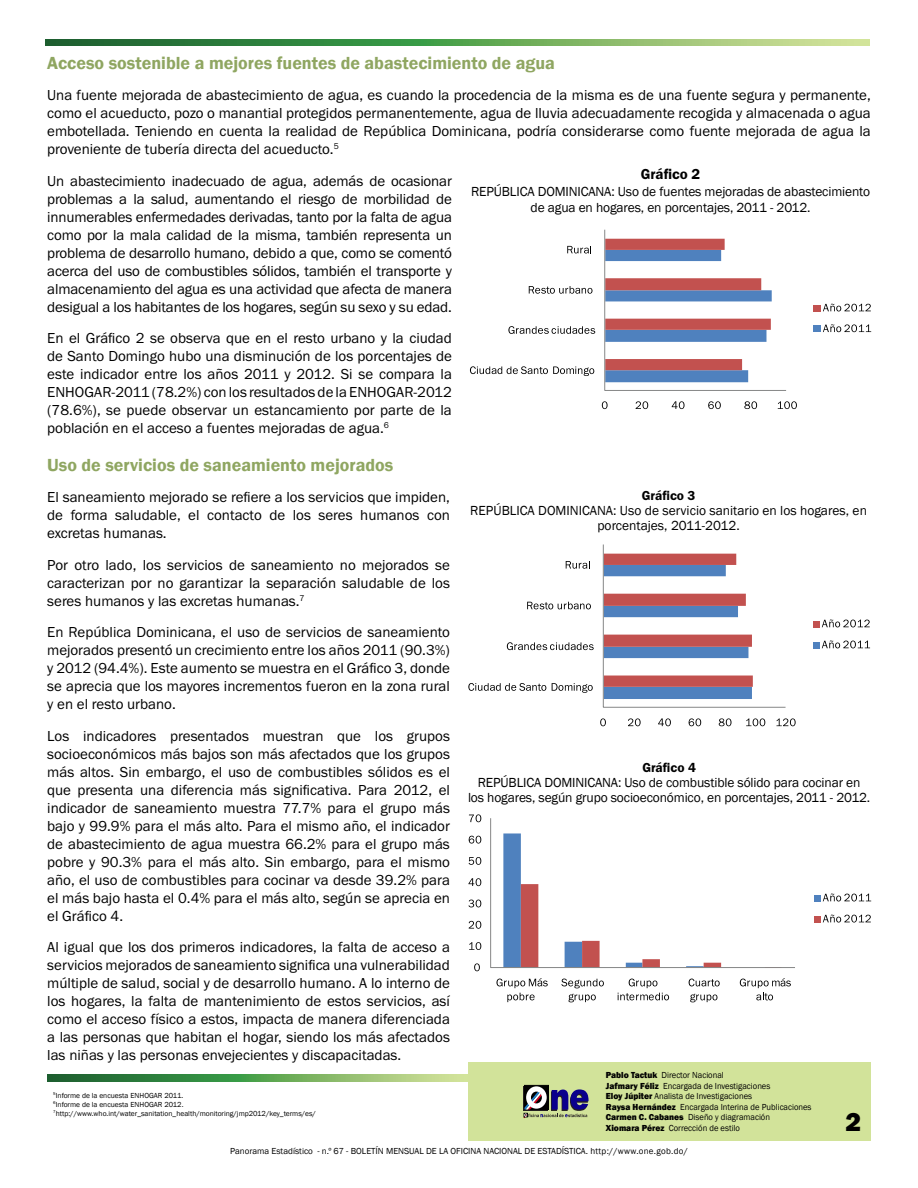
<style>
.page{position:relative;width:918px;height:1188px;background:#fff}
.page>*{position:absolute;margin:0;border:0;box-sizing:border-box;transform-origin:0 0}
.t1{font:800 27px "Franklin Gothic";color:#000}
.t2{font:600 18px "Franklin Gothic";color:#8fa661}
.t3{font:15px/18px "Franklin Got Itc TOT Boo";color:#000;text-align:justify}
.t4{font:15px "Franklin Got Itc TOT Dem";color:#000}
.t5{font:13.5px/15px "Franklin Gothic";letter-spacing:-.01em;color:#000;text-align:center}
.t6{font:13.5px "Franklin Got Itc TOT Dem";color:#000}
.t7{font:9px/10.5px "Franklin Gothic";color:#000;scale:.95 1}
.t8{font:9px "Franklin Gothic";color:#000}
.t9{font:7.5px/9px "Franklin Gothic";color:#000}
.s1{font-weight:800}
</style>
<div class="page">
<div style="left:468px;top:1062px;width:403px;height:79px;background:#d2e39a"></div>
<svg style="left:47px;top:1074px;width:421px;height:7px;background:#63a158"></svg>
<svg style="left:46px;top:39px;width:823px;height:6px;background:#63a158"></svg>
<div style="left:524px;top:1085px;width:25px;height:25px;background:#080805"></div>
<svg style="left:524px;top:1086px;width:65px;height:31px"></svg>
<svg style="left:605px;top:239px;width:167px;height:143px"></svg>
<hr style="left:605px;top:390px;width:181px;height:1px;background:#868787">
<hr style="left:604px;top:230px;width:1px;height:160px;background:#868787">
<svg style="left:602px;top:401px;width:6px;height:8px"></svg>
<svg style="left:636px;top:401px;width:12px;height:8px"></svg>
<svg style="left:672px;top:401px;width:13px;height:8px"></svg>
<svg style="left:708px;top:401px;width:13px;height:8px"></svg>
<svg style="left:744px;top:401px;width:13px;height:8px"></svg>
<svg style="left:778px;top:401px;width:19px;height:8px"></svg>
<svg style="left:470px;top:366px;width:124px;height:10px"></svg>
<svg style="left:508px;top:326px;width:87px;height:8px"></svg>
<svg style="left:529px;top:286px;width:64px;height:8px"></svg>
<svg style="left:567px;top:246px;width:24px;height:7px"></svg>
<div style="left:814px;top:305px;width:7px;height:7px;background:#c2514f"></div>
<svg style="left:823px;top:304px;width:48px;height:7px"></svg>
<div style="left:814px;top:326px;width:7px;height:6px;background:#4f81be"></div>
<svg style="left:823px;top:324px;width:48px;height:8px"></svg>
<svg style="left:604px;top:554px;width:149px;height:145px"></svg>
<hr style="left:603px;top:707px;width:183px;height:1px;background:#868787">
<hr style="left:603px;top:545px;width:1px;height:162px;background:#868787">
<svg style="left:600px;top:718px;width:6px;height:8px"></svg>
<svg style="left:628px;top:718px;width:13px;height:8px"></svg>
<svg style="left:658px;top:718px;width:13px;height:8px"></svg>
<svg style="left:689px;top:718px;width:12px;height:8px"></svg>
<svg style="left:719px;top:718px;width:13px;height:8px"></svg>
<svg style="left:746px;top:718px;width:19px;height:8px"></svg>
<svg style="left:776px;top:718px;width:20px;height:8px"></svg>
<svg style="left:468px;top:683px;width:78px;height:8px"></svg>
<svg style="left:552px;top:683px;width:41px;height:10px"></svg>
<svg style="left:507px;top:642px;width:87px;height:8px"></svg>
<svg style="left:527px;top:602px;width:64px;height:7px"></svg>
<svg style="left:566px;top:561px;width:24px;height:8px"></svg>
<div style="left:813px;top:621px;width:7px;height:7px;background:#c2514f"></div>
<svg style="left:822px;top:620px;width:48px;height:7px"></svg>
<div style="left:813px;top:642px;width:7px;height:7px;background:#4f81be"></div>
<svg style="left:822px;top:641px;width:48px;height:7px"></svg>
<svg style="left:503px;top:833px;width:219px;height:134px"></svg>
<hr style="left:490px;top:818px;width:1px;height:150px;background:#868787">
<hr style="left:491px;top:967px;width:304px;height:1px;background:#868787">
<svg style="left:474px;top:963px;width:6px;height:8px"></svg>
<svg style="left:469px;top:942px;width:12px;height:8px"></svg>
<svg style="left:469px;top:921px;width:12px;height:8px"></svg>
<svg style="left:468px;top:900px;width:13px;height:7px"></svg>
<svg style="left:468px;top:878px;width:13px;height:8px"></svg>
<svg style="left:469px;top:857px;width:12px;height:8px"></svg>
<svg style="left:469px;top:836px;width:12px;height:8px"></svg>
<svg style="left:469px;top:814px;width:12px;height:8px"></svg>
<svg style="left:496px;top:978px;width:52px;height:24px"></svg>
<svg style="left:561px;top:979px;width:43px;height:9px"></svg>
<svg style="left:569px;top:994px;width:27px;height:8px"></svg>
<svg style="left:618px;top:979px;width:51px;height:21px"></svg>
<svg style="left:689px;top:979px;width:31px;height:7px"></svg>
<svg style="left:690px;top:994px;width:27px;height:8px"></svg>
<svg style="left:740px;top:978px;width:51px;height:22px"></svg>
<div style="left:814px;top:895px;width:7px;height:7px;background:#4f81be"></div>
<svg style="left:823px;top:894px;width:48px;height:7px"></svg>
<div style="left:814px;top:916px;width:7px;height:7px;background:#c2514f"></div>
<svg style="left:823px;top:915px;width:48px;height:8px"></svg>
<p class="t2" style="left:47px;top:51px;width:509px">Acceso sostenible a mejores fuentes de abastecimiento de agua</p>
<p class="t3" style="left:47px;top:86px;width:825px">Una fuente mejorada de abastecimiento de agua, es cuando la procedencia de la misma es de una fuente segura y permanente, como el acueducto, pozo o manantial protegidos permanentemente, agua de lluvia adecuadamente recogida y almacenada o agua embotellada. Teniendo en cuenta la realidad de República Dominicana, podría considerarse como fuente mejorada de agua la proveniente de tubería directa del acueducto.<sup>5</sup></p>
<p class="t3" style="left:47px;top:172px;width:406px">Un abastecimiento inadecuado de agua, además de ocasionar problemas a la salud, aumentando el riesgo de morbilidad de innumerables enfermedades derivadas, tanto por la falta de agua como por la mala calidad de la misma, también representa un problema de desarrollo humano, debido a que, como se comentó acerca del uso de combustibles sólidos, también el transporte y almacenamiento del agua es una actividad que afecta de manera desigual a los habitantes de los hogares, según su sexo y su edad.</p>
<p class="t3" style="left:47px;top:329px;width:406px">En el Gráfico 2 se observa que en el resto urbano y la ciudad de Santo Domingo hubo una disminución de los porcentajes de este indicador entre los años 2011 y 2012. Si se compara la ENHOGAR-2011 (78.2%) con los resultados de la ENHOGAR-2012 (78.6%), se puede observar un estancamiento por parte de la población en el acceso a fuentes mejoradas de agua.<sup>6</sup></p>
<p class="t2" style="left:47px;top:453px;width:348px">Uso de servicios de saneamiento mejorados</p>
<p class="t3" style="left:47px;top:488px;width:404px">El saneamiento mejorado se refiere a los servicios que impiden, de forma saludable, el contacto de los seres humanos con excretas humanas.</p>
<p class="t3" style="left:47px;top:556px;width:404px">Por otro lado, los servicios de saneamiento no mejorados se caracterizan por no garantizar la separación saludable de los seres humanos y las excretas humanas.<sup>7</sup></p>
<p class="t3" style="left:47px;top:623px;width:404px">En República Dominicana, el uso de servicios de saneamiento mejorados presentó un crecimiento entre los años 2011 (90.3%) y 2012 (94.4%). Este aumento se muestra en el Gráfico 3, donde se aprecia que los mayores incrementos fueron en la zona rural y en el resto urbano.</p>
<p class="t3" style="left:47px;top:727px;width:404px">Los indicadores presentados muestran que los grupos socioeconómicos más bajos son más afectados que los grupos más altos. Sin embargo, el uso de combustibles sólidos es el que presenta una diferencia más significativa. Para 2012, el indicador de saneamiento muestra 77.7% para el grupo más bajo y 99.9% para el más alto. Para el mismo año, el indicador de abastecimiento de agua muestra 66.2% para el grupo más pobre y 90.3% para el más alto. Sin embargo, para el mismo año, el uso de combustibles para cocinar va desde 39.2% para el más bajo hasta el 0.4% para el más alto, según se aprecia en el Gráfico 4.</p>
<p class="t3" style="left:47px;top:938px;width:404px">Al igual que los dos primeros indicadores, la falta de acceso a servicios mejorados de saneamiento significa una vulnerabilidad múltiple de salud, social y de desarrollo humano. A lo interno de los hogares, la falta de mantenimiento de estos servicios, así como el acceso físico a estos, impacta de manera diferenciada a las personas que habitan el hogar, siendo los más afectados las niñas y las personas envejecientes y discapacitadas.</p>
<p class="t9" style="left:53px;top:1091px;width:264px"><sup>5</sup>Informe de la encuesta ENHOGAR 2011.<br><sup>6</sup>Informe de la encuesta ENHOGAR 2012.<br><sup>7</sup>http://www.who.int/water_sanitation_health/monitoring/jmp2012/key_terms/es/</p>
<p class="t4" style="left:641px;top:166px;width:61px">Gráfico 2</p>
<p class="t5" style="left:471px;top:183px;width:400px;line-height:16.5px">REPÚBLICA DOMINICANA: Uso de fuentes mejoradas de abastecimiento de agua en hogares, en porcentajes, 2011 - 2012.</p>
<p class="t6" style="left:642px;top:488px;width:55px">Gráfico 3</p>
<p class="t5" style="left:470px;top:503px;width:398px">REPÚBLICA DOMINICANA: Uso de servicio sanitario en los hogares, en porcentajes, 2011-2012.</p>
<p class="t6" style="left:642px;top:760px;width:55px">Gráfico 4</p>
<p class="t5" style="left:468px;top:775px;width:404px">REPÚBLICA DOMINICANA: Uso de combustible sólido para cocinar en<br>los hogares, según grupo socioeconómico, en porcentajes, 2011 - 2012.</p>
<p class="t7" style="left:606px;top:1070px;width:218px"><span class="s1">Pablo Tactuk</span> Director Nacional<br><span class="s1">Jafmary Féliz</span> Encargada de Investigaciones<br><span class="s1">Eloy Júpiter</span> Analista de Investigaciones<br><span class="s1">Raysa Hernández</span> Encargada Interina de Publicaciones <span class="s1">Carmen C. Cabanes</span> Diseño y diagramación<br><span class="s1">Xiomara Pérez</span> Corrección de estilo</p>
<h1 class="t1" style="left:845px;top:1104px;width:17px">2</h1>
<p class="t8" style="left:230px;top:1145px;width:459px">Panorama Estadístico - n.º 67 - BOLETÍN MENSUAL DE LA OFICINA NACIONAL DE ESTADÍSTICA. http://www.one.gob.do/</p>
</div>
